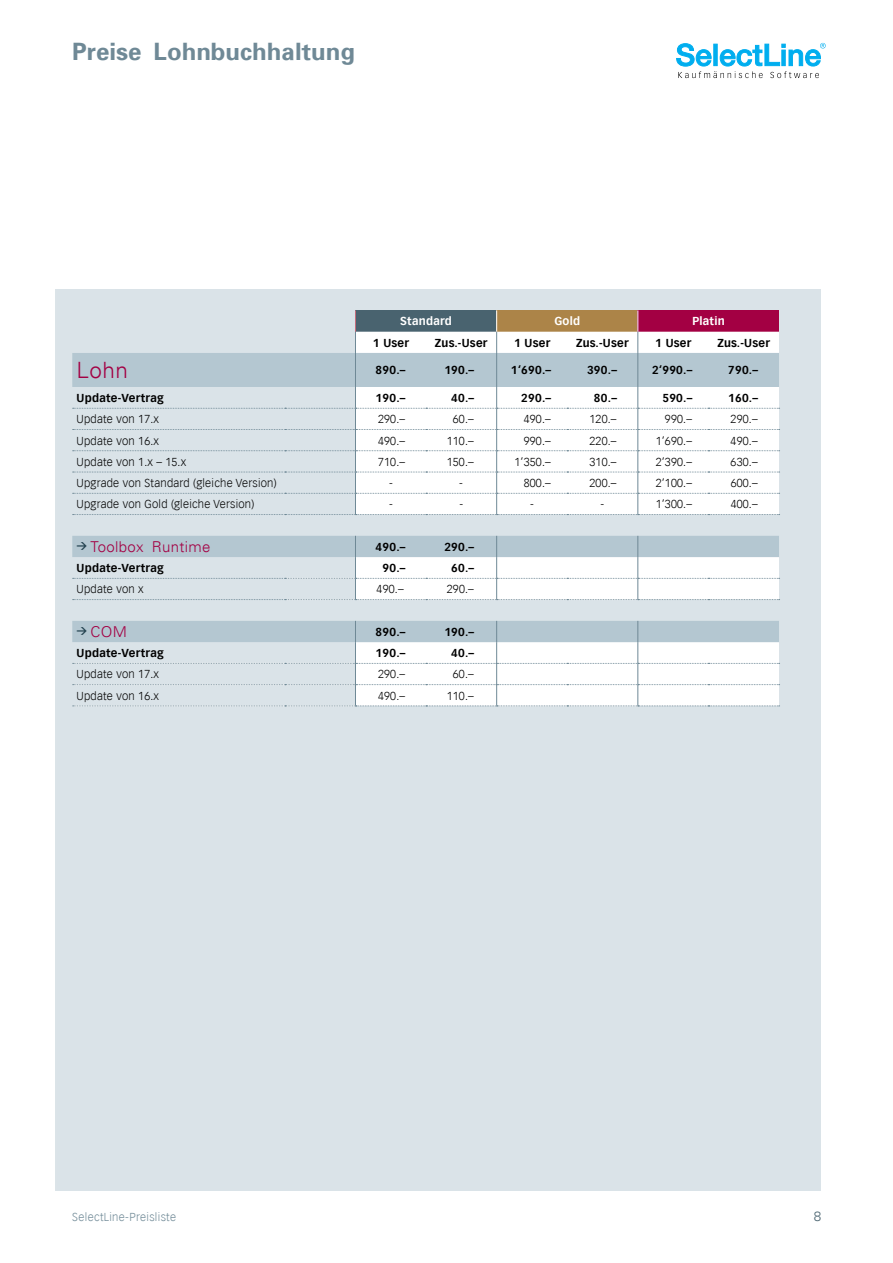
<style>
.page{position:relative;width:893px;height:1263px;background:#fff}
.page>*{position:absolute;margin:0;border:0;box-sizing:border-box;transform-origin:0 0}
.t1{font:700 24px "Univers";color:#6f8996}
.t2{font:300 22.5px "Univers";color:#a30043}
.t3{font:300 15px "Univers";letter-spacing:.02em;color:#a30043}
.t4{font:300 13.5px "Univers";color:#49636f}
.t5{font:300 11.25px "Vectora LH";letter-spacing:.02em;color:#000}
.t6{font:700 11.25px "Vectora LH";letter-spacing:.02em;color:#000}
.t7{font:300 11.25px "Vectora LH";letter-spacing:.03em;color:#6f8996}
.t8{font:700 11.25px "Vectora LH";letter-spacing:.02em;color:#fff}
</style>
<div class="page">
<div style="left:55px;top:289px;width:766px;height:902px;background:#dae3e8"></div>
<svg style="left:676px;top:43px;width:150px;height:35px"></svg>
<svg style="left:73px;top:536px;width:707px;height:64px"></svg>
<svg style="left:73px;top:621px;width:707px;height:85px"></svg>
<svg style="left:73px;top:310px;width:707px;height:205px"></svg>
<h1 class="t1" style="left:72px;top:36px;width:284px">Preise Lohnbuchhaltung</h1>
<p class="t8" style="left:400px;top:315px;width:53px">Standard</p>
<p class="t8" style="left:554px;top:315px;width:27px">Gold</p>
<p class="t8" style="left:692px;top:315px;width:34px">Platin</p>
<p class="t6" style="left:373px;top:336px;width:38px">1 User</p>
<p class="t6" style="left:435px;top:336px;width:54px">Zus.-User</p>
<p class="t6" style="left:514px;top:336px;width:38px">1 User</p>
<p class="t6" style="left:576px;top:336px;width:54px">Zus.-User</p>
<p class="t6" style="left:655px;top:336px;width:38px">1 User</p>
<p class="t6" style="left:717px;top:336px;width:54px">Zus.-User</p>
<h2 class="t2" style="left:77px;top:357px;width:53px">Lohn</h2>
<p class="t6" style="left:376px;top:363px;width:31px">890.–</p>
<p class="t6" style="left:444px;top:363px;width:31px">190.–</p>
<p class="t6" style="left:511px;top:363px;width:42px">1‘690.–</p>
<p class="t6" style="left:587px;top:363px;width:31px">390.–</p>
<p class="t6" style="left:652px;top:363px;width:42px">2‘990.–</p>
<p class="t6" style="left:728px;top:363px;width:31px">790.–</p>
<p class="t6" style="left:77px;top:391px;width:89px">Update-Vertrag</p>
<p class="t6" style="left:376px;top:391px;width:31px">190.–</p>
<p class="t6" style="left:451px;top:391px;width:25px">40.–</p>
<p class="t6" style="left:521px;top:391px;width:31px">290.–</p>
<p class="t6" style="left:594px;top:391px;width:25px">80.–</p>
<p class="t6" style="left:662px;top:391px;width:31px">590.–</p>
<p class="t6" style="left:728px;top:391px;width:31px">160.–</p>
<p class="t5" style="left:77px;top:413px;width:84px">Update von 17.x</p>
<p class="t5" style="left:378px;top:413px;width:29px">290.–</p>
<p class="t5" style="left:453px;top:413px;width:22px">60.–</p>
<p class="t5" style="left:524px;top:413px;width:29px">490.–</p>
<p class="t5" style="left:589px;top:413px;width:29px">120.–</p>
<p class="t5" style="left:665px;top:413px;width:29px">990.–</p>
<p class="t5" style="left:731px;top:413px;width:29px">290.–</p>
<p class="t5" style="left:77px;top:434px;width:84px">Update von 16.x</p>
<p class="t5" style="left:378px;top:434px;width:29px">490.–</p>
<p class="t5" style="left:447px;top:434px;width:29px">110.–</p>
<p class="t5" style="left:524px;top:434px;width:29px">990.–</p>
<p class="t5" style="left:589px;top:434px;width:29px">220.–</p>
<p class="t5" style="left:656px;top:434px;width:38px">1‘690.–</p>
<p class="t5" style="left:731px;top:434px;width:29px">490.–</p>
<p class="t5" style="left:77px;top:455px;width:111px">Update von 1.x – 15.x</p>
<p class="t5" style="left:378px;top:455px;width:29px">710.–</p>
<p class="t5" style="left:447px;top:455px;width:29px">150.–</p>
<p class="t5" style="left:514px;top:455px;width:38px">1‘350.–</p>
<p class="t5" style="left:589px;top:455px;width:29px">310.–</p>
<p class="t5" style="left:656px;top:455px;width:38px">2‘390.–</p>
<p class="t5" style="left:731px;top:455px;width:29px">630.–</p>
<p class="t5" style="left:77px;top:476px;width:202px">Upgrade von Standard (gleiche Version)</p>
<p class="t5" style="left:389px;top:476px;width:4px">-</p>
<p class="t5" style="left:524px;top:476px;width:29px">800.–</p>
<p class="t5" style="left:589px;top:476px;width:29px">200.–</p>
<p class="t5" style="left:656px;top:476px;width:38px">2‘100.–</p>
<p class="t5" style="left:731px;top:476px;width:29px">600.–</p>
<p class="t5" style="left:77px;top:498px;width:179px">Upgrade von Gold (gleiche Version)</p>
<p class="t5" style="left:389px;top:498px;width:4px">-</p>
<p class="t5" style="left:656px;top:498px;width:38px">1‘300.–</p>
<p class="t5" style="left:731px;top:498px;width:29px">400.–</p>
<h3 class="t3" style="left:77px;top:537px;width:135px"><sup>&gt;</sup> Toolbox Runtime</h3>
<p class="t6" style="left:376px;top:540px;width:31px">490.–</p>
<p class="t6" style="left:444px;top:540px;width:31px">290.–</p>
<p class="t6" style="left:77px;top:561px;width:89px">Update-Vertrag</p>
<p class="t6" style="left:383px;top:561px;width:25px">90.–</p>
<p class="t6" style="left:451px;top:561px;width:25px">60.–</p>
<p class="t5" style="left:77px;top:583px;width:69px">Update von x</p>
<p class="t5" style="left:377px;top:583px;width:29px">490.–</p>
<p class="t5" style="left:447px;top:583px;width:29px">290.–</p>
<h3 class="t3" style="left:77px;top:622px;width:52px"><sup>&gt;</sup> COM</h3>
<p class="t6" style="left:376px;top:625px;width:31px">890.–</p>
<p class="t6" style="left:444px;top:625px;width:31px">190.–</p>
<p class="t6" style="left:77px;top:646px;width:89px">Update-Vertrag</p>
<p class="t6" style="left:376px;top:646px;width:31px">190.–</p>
<p class="t6" style="left:451px;top:646px;width:25px">40.–</p>
<p class="t5" style="left:77px;top:668px;width:84px">Update von 17.x</p>
<p class="t5" style="left:378px;top:668px;width:29px">290.–</p>
<p class="t5" style="left:453px;top:668px;width:22px">60.–</p>
<p class="t5" style="left:77px;top:689px;width:84px">Update von 16.x</p>
<p class="t5" style="left:378px;top:689px;width:29px">490.–</p>
<p class="t5" style="left:447px;top:689px;width:29px">110.–</p>
<p class="t7" style="left:72px;top:1210px;width:105px">SelectLine-Preisliste</p>
<p class="t4" style="left:814px;top:1208px;width:9px">8</p>
</div>
